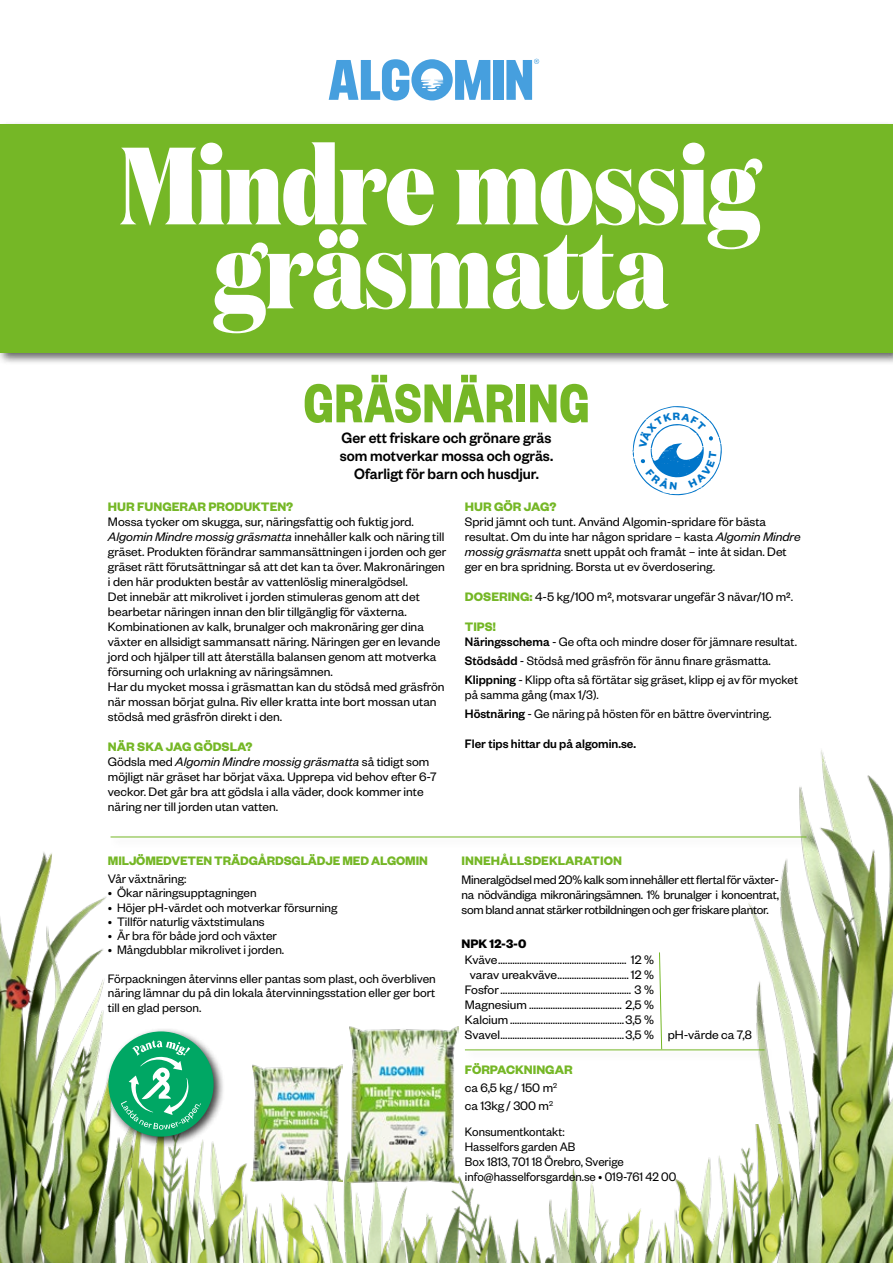
<style>
.page{position:relative;width:893px;height:1263px;background:#fff}
.page>*{position:absolute;margin:0;border:0;box-sizing:border-box;transform-origin:0 0}
.t1{font:800 109.5px/84px "Domaine Disp Cond";color:#fff;text-align:center}
.t2{font:700 60px "Founders Grotesk Cond";letter-spacing:.01em;color:#75b726;scale:.93 1}
.t3{font:500 16.5px/18px "Founders Grotesk";color:#000;text-align:center;scale:.95 1}
.t4{font:13.5px/15px "Founders Grotesk";color:#000}
.t5{font:13.5px/15px "Founders Grotesk";color:#000;scale:.95 1}
.t6{font:700 13.5px "Founders Grotesk";letter-spacing:-.005em;color:#75b726}
.t7{font:500 13.5px "Founders Grotesk";color:#000}
.t8{font:700 13.5px "Founders Grotesk";color:#000}
.s1{font-style:italic}
.s2{font-weight:700;color:#75b726}
.s3{font-weight:500}
</style>
<div class="page">
<img style="left:749px;top:750px;width:144px;height:513px">
<img style="left:0;top:852px;width:151px;height:411px">
<img style="left:572px;top:1124px;width:241px;height:139px">
<img style="left:114px;top:1148px;width:238px;height:114px">
<img style="left:352px;top:1170px;width:275px;height:93px">
<svg style="left:506px;top:59px;width:33px;height:41px"></svg>
<div style="left:493px;top:60px;width:10px;height:40px;background:#469fde"></div>
<svg style="left:329px;top:59px;width:161px;height:42px"></svg>
<div style="left:0;top:121px;width:893px;height:244px;background:#000;opacity:.61"></div>
<div style="left:0;top:125px;width:893px;height:228px;background:#75b726"></div>
<img style="left:348px;top:1026px;width:110px;height:159px">
<img style="left:250px;top:1064px;width:93px;height:117px">
<div style="left:108px;top:833px;width:710px;height:17px;background:#000;opacity:.26"></div>
<hr style="left:111px;top:837px;width:695px;height:1px;background:#75b726">
<svg style="left:659px;top:952px;width:3px;height:93px"></svg>
<div style="left:463px;top:1045px;width:313px;height:18px;background:#000;opacity:.26"></div>
<hr style="left:465px;top:1049px;width:300px;height:1px;background:#75b726">
<div style="left:105px;top:1028px;width:120px;height:120px;background:#000;opacity:.75"></div>
<div style="left:108px;top:1031px;width:106px;height:105px;background:#00a764;border-radius:50%"></div>
<svg style="left:121px;top:1040px;width:80px;height:89px"></svg>
<svg style="left:632px;top:406px;width:90px;height:89px"></svg>
<h1 class="t1" style="left:120px;top:144px;width:641px">Mindre mossig gräsmatta</h1>
<h2 class="t2" style="left:303px;top:366px;width:309px">GRÄSNÄRING</h2>
<p class="t3" style="left:340px;top:428px;width:226px">Ger ett friskare och grönare gräs som motverkar mossa och ogräs.<br>Ofarligt för barn och husdjur.</p>
<p class="t6" style="left:108px;top:498px;width:187px">HUR FUNGERAR PRODUKTEN?</p>
<p class="t4" style="left:108px;top:513px;width:340px">Mossa tycker om skugga, sur, näringsfattig och fuktig jord.<br><span class="s1">Algomin Mindre mossig gräsmatta</span> innehåller kalk och näring till gräset. Produkten förändrar sammansättningen i jorden och ger gräset rätt förutsättningar så att det kan ta över. Makronäringen i den här produkten består av vattenlöslig mineralgödsel.<br>Det innebär att mikrolivet i jorden stimuleras genom att det bearbetar näringen innan den blir tillgänglig för växterna.<br>Kombinationen av kalk, brunalger och makronäring ger dina växter en allsidigt sammansatt näring. Näringen ger en levande jord och hjälper till att återställa balansen genom att motverka försurning och urlakning av näringsämnen.<br>Har du mycket mossa i gräsmattan kan du stödså med gräsfrön när mossan börjat gulna. Riv eller kratta inte bort mossan utan stödså med gräsfrön direkt i den.</p>
<p class="t4" style="left:108px;top:738px;width:330px"><span class="s2">NÄR SKA JAG GÖDSLA?<br></span>Gödsla med <span class="s1">Algomin Mindre mossig gräsmatta</span> så tidigt som möjligt när gräset har börjat växa. Upprepa vid behov efter 6-7 veckor. Det går bra att gödsla i alla väder, dock kommer inte näring ner till jorden utan vatten.</p>
<p class="t6" style="left:465px;top:498px;width:93px">HUR GÖR JAG?</p>
<p class="t4" style="left:465px;top:513px;width:337px">Sprid jämnt och tunt. Använd Algomin-spridare för bästa resultat. Om du inte har någon spridare – kasta <span class="s1">Algomin Mindre mossig gräsmatta</span> snett uppåt och framåt – inte åt sidan. Det ger en bra spridning. Borsta ut ev överdosering.</p>
<p class="t4" style="left:465px;top:588px;width:330px"><span class="s2">DOSERING:</span> 4-5 kg/100 m², motsvarar ungefär 3 nävar/10 m².</p>
<p class="t4" style="left:465px;top:618px;width:334px"><span class="s2">TIPS!<br></span><span class="s3">Näringsschema</span> - Ge ofta och mindre doser för jämnare resultat.</p>
<p class="t4" style="left:465px;top:650px;width:335px;line-height:19.2px"><span class="s3">Stödsådd</span> - Stödså med gräsfrön för ännu finare gräsmatta.<br><span class="s3">Klippning</span> - Klipp ofta så förtätar sig gräset, klipp ej av för mycket</p>
<p class="t4" style="left:465px;top:685px;width:308px;line-height:19.2px">på samma gång (max 1/3).<br><span class="s3">Höstnäring</span> - Ge näring på hösten för en bättre övervintring.</p>
<p class="t7" style="left:465px;top:736px;width:173px">Fler tips hittar du på algomin.se.</p>
<p class="t6" style="left:108px;top:852px;width:321px">MILJÖMEDVETEN TRÄDGÅRDSGLÄDJE MED ALGOMIN</p>
<p class="t4" style="left:108px;top:870px;width:80px">Vår växtnäring:</p>
<p class="t4" style="left:108px;top:885px;width:150px">• Ökar näringsupptagningen</p>
<p class="t4" style="left:108px;top:899px;width:231px">• Höjer pH-värdet och motverkar försurning</p>
<p class="t4" style="left:108px;top:913px;width:158px">• Tillför naturlig växtstimulans</p>
<p class="t4" style="left:108px;top:928px;width:171px">• Är bra för både jord och växter</p>
<p class="t4" style="left:108px;top:935px;width:329px;line-height:28.5px">• Mångdubblar mikrolivet i jorden.<br>Förpackningen återvinns eller pantas som plast, och överbliven</p>
<p class="t4" style="left:108px;top:985px;width:329px">näring lämnar du på din lokala återvinningsstation eller ger bort till en glad person.</p>
<p class="t6" style="left:462px;top:852px;width:162px">INNEHÅLLSDEKLARATION</p>
<p class="t4" style="left:462px;top:871px;width:319px;text-align:justify">Mineralgödsel med 20% kalk som innehåller ett flertal för växter&shy;na nödvändiga mikronäringsämnen. 1% brunalger i koncentrat, som bland annat stärker rotbildningen och ger friskare plantor.</p>
<p class="t8" style="left:462px;top:935px;width:66px">NPK 12-3-0</p>
<p class="t4" style="left:465px;top:951px;width:190px">Kväve...................................................... 12 %</p>
<p class="t4" style="left:470px;top:966px;width:186px">varav ureakväve.............................. 12 %</p>
<p class="t4" style="left:465px;top:981px;width:190px">Fosfor....................................................... 3 %</p>
<p class="t4" style="left:465px;top:996px;width:190px">Magnesium ....................................... 2,5 %</p>
<p class="t4" style="left:465px;top:1011px;width:190px">Kalcium................................................3,5 %</p>
<p class="t4" style="left:465px;top:1026px;width:289px">Svavel....................................................3,5 % pH-värde ca 7,8</p>
<p class="t4" style="left:465px;top:1060px;width:109px;line-height:18px"><span class="s2">FÖRPACKNINGAR </span>ca 6,5 kg / 150 m<sup>2 </sup>ca 13kg / 300 m<sup>2</sup></p>
<p class="t5" style="left:465px;top:1123px;width:224px">Konsumentkontakt:<br>Hasselfors garden AB<br>Box 1813, 701 18 Örebro, Sverige info@hasselforsgarden.se • 019-761 42 00</p>
</div>
